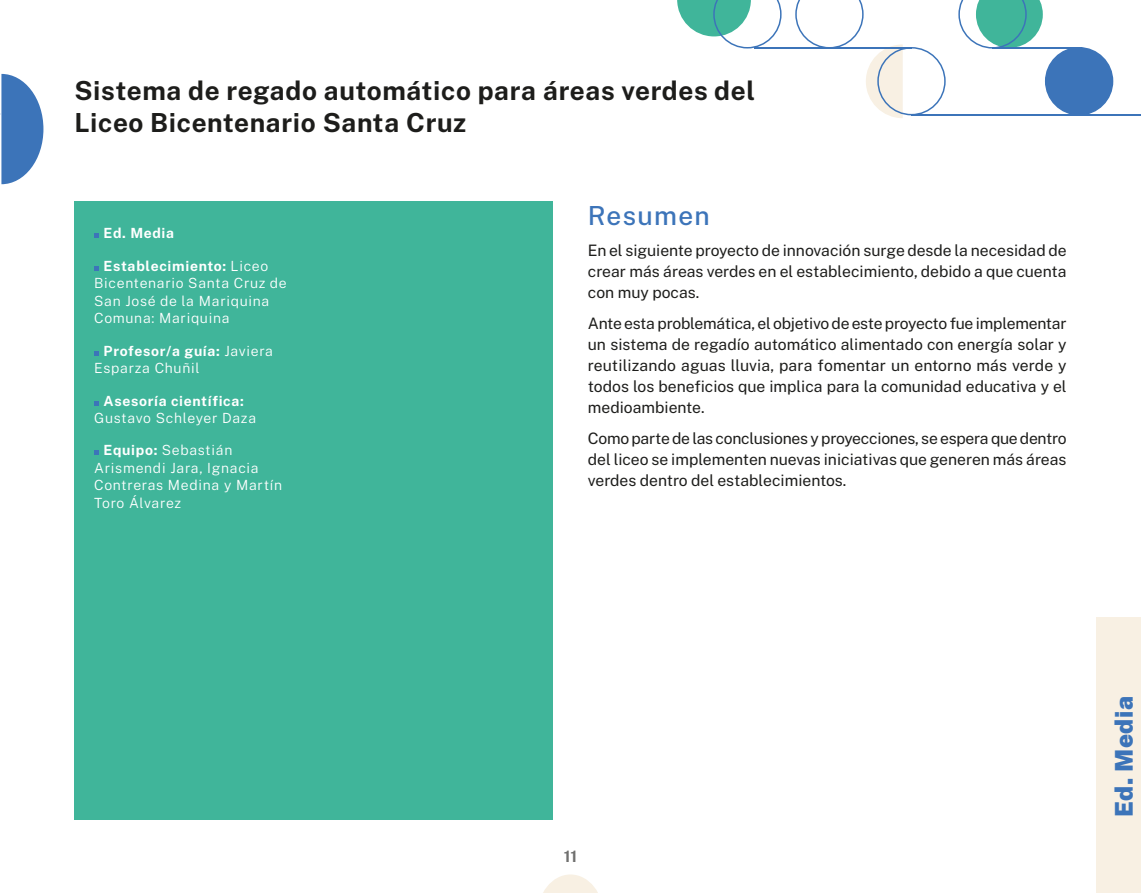
<style>
.page{position:relative;width:1141px;height:893px;background:#fff}
.page>*{position:absolute;margin:0;border:0;box-sizing:border-box;transform-origin:0 0}
.Titulo{font:700 26.25px "Public Sans";letter-spacing:.025em;color:#1d1d1b}
.t1{font:500 26.25px "Public Sans";letter-spacing:.05em;color:#3c74b9}
.resumen{font:900 24.5px "Public Sans";letter-spacing:.025em;color:#3c74b9}
.resumen-2{font:15.75px/21px "Public Sans";color:#1d1d1b;text-align:justify}
.t2{font:700 15.75px "Public Sans";color:#70706f}
.Detalles{font:300 14px/17.5px "Public Sans";letter-spacing:.05em;color:#fff}
.Detalles-2{font:700 14px/17.5px "Public Sans";letter-spacing:.05em;color:#fff;text-align:center}
.s1{font-weight:700}
.s2{font-weight:300}
</style>
<div class="page">
<svg style="left:543px;top:874px;width:55px;height:19px"></svg>
<div style="left:1096px;top:618px;width:45px;height:275px;background:#f8f0e3"></div>
<div style="left:74px;top:201px;width:479px;height:619px;background:#40b59a"></div>
<svg style="left:94px;top:233px;width:5px;height:5px"></svg>
<svg style="left:94px;top:266px;width:5px;height:5px"></svg>
<svg style="left:94px;top:351px;width:5px;height:5px"></svg>
<svg style="left:94px;top:401px;width:5px;height:5px"></svg>
<svg style="left:94px;top:450px;width:5px;height:5px"></svg>
<svg style="left:1px;top:74px;width:42px;height:110px"></svg>
<hr style="left:754px;top:47px;width:157px;height:2px;background:#3c74b9">
<svg style="left:677px;top:0;width:105px;height:49px"></svg>
<svg style="left:795px;top:0;width:151px;height:118px"></svg>
<hr style="left:911px;top:114px;width:163px;height:1px;background:#3c74b9">
<hr style="left:993px;top:114px;width:148px;height:1px;background:#3c74b9">
<svg style="left:958px;top:0;width:155px;height:114px"></svg>
<p class="Titulo" style="left:74px;top:71px;width:682px">Sistema de regado automático para áreas verdes del</p>
<p class="Titulo" style="left:74px;top:103px;width:393px">Liceo Bicentenario Santa Cruz</p>
<p class="Detalles-2" style="left:104px;top:224px;width:72px">Ed. Media</p>
<p class="Detalles" style="left:94px;top:256px;width:194px;text-indent:9px"><span class="s1">Establecimiento:</span> Liceo<br>Bicentenario Santa Cruz de<br>San José de la Mariquina<br>Comuna: Mariquina</p>
<p class="Detalles" style="left:94px;top:341px;width:180px;text-indent:9px"><span class="s1">Profesor/a guía:</span> Javiera<br>Esparza Chuñil</p>
<p class="Detalles-2" style="left:94px;top:391px;width:163px">Asesoría científica:<br><span class="s2">Gustavo Schleyer Daza</span></p>
<p class="Detalles" style="left:94px;top:441px;width:190px;text-indent:9px"><span class="s1">Equipo:</span> Sebastián<br>Arismendi Jara, Ignacia<br>Contreras Medina y Martín<br>Toro Álvarez</p>
<p class="t1" style="left:588px;top:197px;width:123px">Resumen</p>
<p class="resumen-2" style="left:588px;top:239px;width:480px">En el siguiente proyecto de innovación surge desde la necesidad de crear más áreas verdes en el establecimiento, debido a que cuenta con muy pocas.</p>
<p class="resumen-2" style="left:588px;top:312px;width:480px">Ante esta problemática, el objetivo de este proyecto fue implementar un sistema de regadío automático alimentado con energía solar y reutilizando aguas lluvia, para fomentar un entorno más verde y todos los beneficios que implica para la comunidad educativa y el medioambiente.</p>
<p class="resumen-2" style="left:588px;top:427px;width:480px">Como parte de las conclusiones y proyecciones, se espera que dentro del liceo se implementen nuevas iniciativas que generen más áreas verdes dentro del establecimientos.</p>
<p class="t2" style="left:564px;top:845px;width:15px">11</p>
<p class="resumen" style="left:1106px;top:817px;width:123px;rotate:-90deg">Ed. Media</p>
</div>
